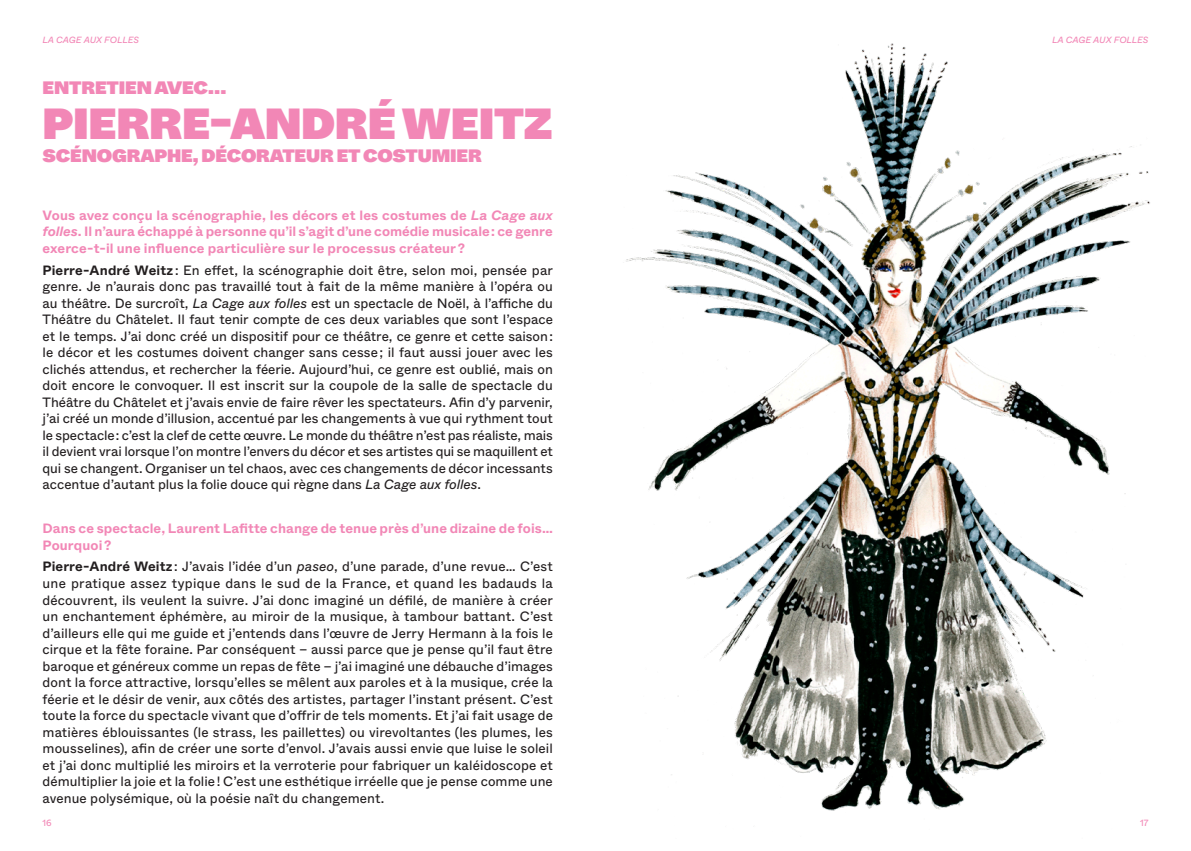
<style>
.page{position:relative;width:1191px;height:851px;background:#fff}
.page>*{position:absolute;margin:0;border:0;box-sizing:border-box;transform-origin:0 0}
.TITRES_34_PT{font:43.5px "ABC Whyte Super";letter-spacing:-.01em;color:#f287b6}
.TITRES_24_PT{font:18px "ABC Whyte Super";letter-spacing:-.01em;color:#f287b6}
.texte{font:13.5px/16.5px "ABC Whyte";letter-spacing:.005em;color:#231f20;text-align:justify}
.texte_couleur{font:700 13.5px/16.5px "ABC Whyte";letter-spacing:.005em;color:#f287b6;text-align:justify}
.FIL_ARIANE{font:italic 9px "ABC Whyte";color:#f287b6}
.FIL_ARIANE-2{font:9px "ABC Whyte";color:#f287b6}
.s1{font-style:italic}
.s2{font-weight:700}
</style>
<div class="page">
<img style="left:626px;top:43px;width:524px;height:768px">
<p class="FIL_ARIANE" style="left:43px;top:34px;width:98px">LA CAGE AUX FOLLES</p>
<p class="FIL_ARIANE" style="left:1052px;top:34px;width:98px">LA CAGE AUX FOLLES</p>
<p class="TITRES_24_PT" style="left:43px;top:75px;width:185px">ENTRETIEN AVEC…</p>
<p class="TITRES_34_PT" style="left:43px;top:93px;width:512px">PIERRE-ANDRÉ WEITZ</p>
<p class="TITRES_24_PT" style="left:43px;top:142px;width:441px">SCÉNOGRAPHE, DÉCORATEUR ET COSTUMIER</p>
<p class="texte_couleur" style="left:43px;top:207px;width:512px">Vous avez conçu la scénographie, les décors et les costumes de <span class="s1">La Cage aux folles</span>. Il n’aura échappé à personne qu’il s’agit d’une comédie musicale : ce genre exerce-t-il une influence particulière sur le processus créateur ?</p>
<p class="texte" style="left:43px;top:262px;width:512px"><span class="s2">Pierre-André Weitz</span> : En effet, la scénographie doit être, selon moi, pensée par genre. Je n’aurais donc pas travaillé tout à fait de la même manière à l’opéra ou au théâtre. De surcroît, <span class="s1">La Cage aux folles</span> est un spectacle de Noël, à l’affiche du Théâtre du Châtelet. Il faut tenir compte de ces deux variables que sont l’espace et le temps. J’ai donc créé un dispositif pour ce théâtre, ce genre et cette saison : le décor et les costumes doivent changer sans cesse ; il faut aussi jouer avec les clichés attendus, et rechercher la féerie. Aujourd’hui, ce genre est oublié, mais on doit encore le convoquer. Il est inscrit sur la coupole de la salle de spectacle du Théâtre du Châtelet et j’avais envie de faire rêver les spectateurs. Afin d’y parvenir, j’ai créé un monde d’illusion, accentué par les changements à vue qui rythment tout le spectacle : c’est la clef de cette œuvre. Le monde du théâtre n’est pas réaliste, mais il devient vrai lorsque l’on montre l’envers du décor et ses artistes qui se maquillent et qui se changent. Organiser un tel chaos, avec ces changements de décor incessants accentue d’autant plus la folie douce qui règne dans <span class="s1">La Cage aux folles</span>.</p>
<p class="texte_couleur" style="left:43px;top:520px;width:512px">Dans ce spectacle, Laurent Lafitte change de tenue près d’une dizaine de fois…<br>Pourquoi ?</p>
<p class="texte" style="left:43px;top:558px;width:512px"><span class="s2">Pierre-André Weitz</span> : J’avais l’idée d’un <span class="s1">paseo</span>, d’une parade, d’une revue… C’est une pratique assez typique dans le sud de la France, et quand les badauds la découvrent, ils veulent la suivre. J’ai donc imaginé un défilé, de manière à créer un enchantement éphémère, au miroir de la musique, à tambour battant. C’est d’ailleurs elle qui me guide et j’entends dans l’œuvre de Jerry Hermann à la fois le cirque et la fête foraine. Par conséquent – aussi parce que je pense qu’il faut être baroque et généreux comme un repas de fête – j’ai imaginé une débauche d’images dont la force attractive, lorsqu’elles se mêlent aux paroles et à la musique, crée la féerie et le désir de venir, aux côtés des artistes, partager l’instant présent. C’est toute la force du spectacle vivant que d’offrir de tels moments. Et j’ai fait usage de matières éblouissantes (le strass, les paillettes) ou virevoltantes (les plumes, les mousselines), afin de créer une sorte d’envol. J’avais aussi envie que luise le soleil et j’ai donc multiplié les miroirs et la verroterie pour fabriquer un kaléidoscope et démultiplier la joie et la folie ! C’est une esthétique irréelle que je pense comme une avenue polysémique, où la poésie naît du changement.</p>
<p class="FIL_ARIANE-2" style="left:43px;top:817px;width:11px">16</p>
<p class="FIL_ARIANE-2" style="left:1140px;top:817px;width:10px">17</p>
</div>
